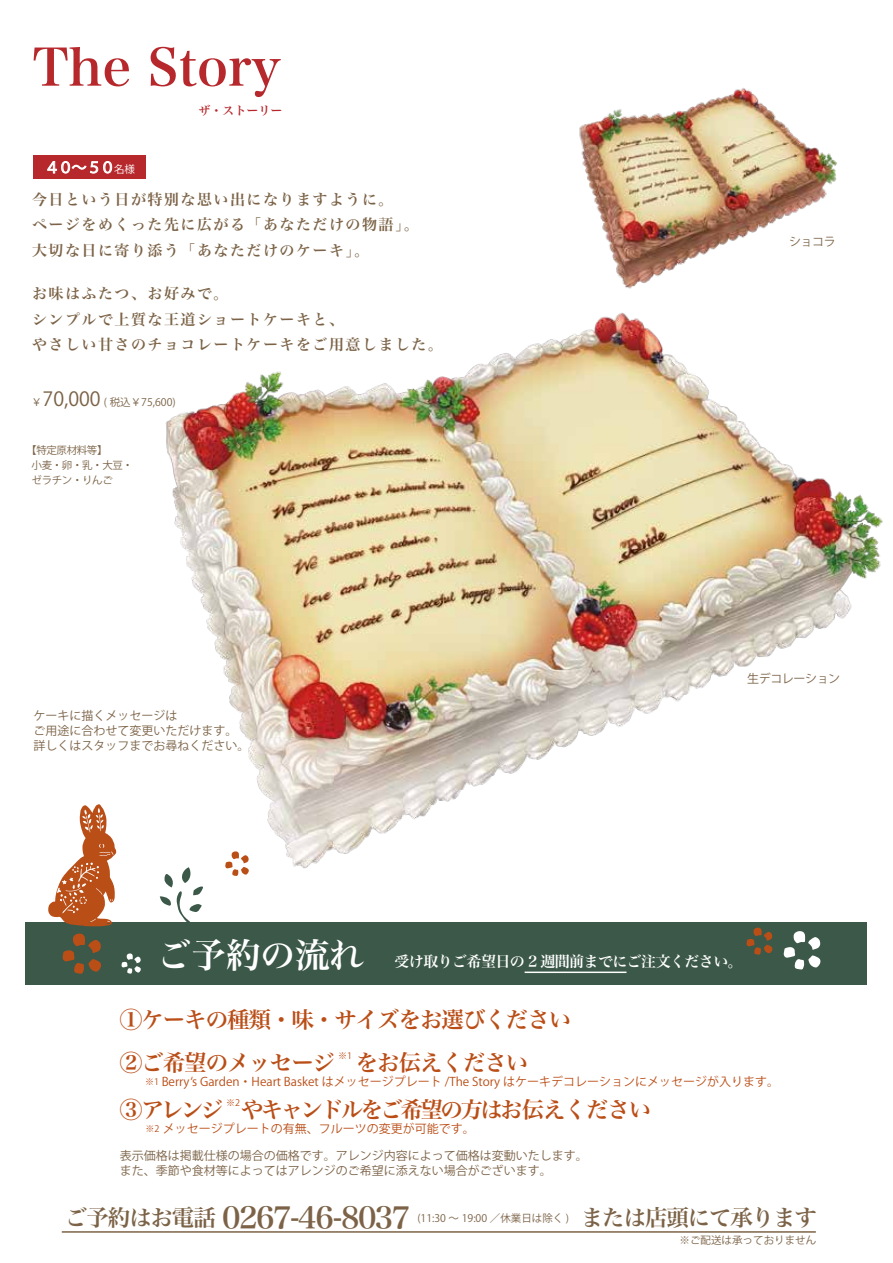
<style>
.page{position:relative;width:893px;height:1263px;background:#fff}
.page>*{position:absolute;margin:0;border:0;box-sizing:border-box;transform-origin:0 0}
.t1{font:51px "Hira Min Pro N W6";color:#b7282c}
.t2{font:34.5px "Hira Min Pro N W6";color:#fff}
.t3{font:30px "Hira Min Pro N W6";letter-spacing:-.05em;color:#7c6347}
.t4{font:22.5px "Hira Min Pro N W6";letter-spacing:-.045em;color:#ba4e17}
.t5{font:22.5px "Hira Min Pro N W6";letter-spacing:-.115em;color:#ba4e17}
.t6{font:19.5px "Koz Go Pr 6 N";color:#7c6347}
.t7{font:15px/25.5px "Hira Min Pro N W6";letter-spacing:.1em;color:#7c6347}
.t8{font:15px "Hira Min Pro N W6";letter-spacing:-.04em;color:#fff}
.t9{font:15px "Koz Go Pr 6 N";color:#fff}
.t10{font:12px/15px "Koz Go Pr 6 N";color:#7c6347}
.t11{font:12px "Koz Go Pr 6 N";color:#ba4e17}
.t12{font:12px "Koz Go Pr 6 N";letter-spacing:-.035em;color:#7c6347}
.t13{font:12px "Hira Min Pro N W6";color:#b7282c}
.t14{font:10.5px/22.4px "Koz Go Pr 6 N";color:#7c6347;text-align:right}
.t15{font:10.5px/15px "Koz Go Pr 6 N";letter-spacing:-.035em;color:#7c6347}
.t16{font:9px "Koz Go Pr 6 N";color:#ba4e17}
.s1{font-size:10.5px}
.s2{font-size:9px}
.s3{font-size:22.5px}
.s4{font-family:"Hira Min Pro N W6";font-size:22.5px}
</style>
<div class="page">
<img style="left:159px;top:312px;width:724px;height:585px">
<div style="left:34px;top:155px;width:112px;height:23px;background:#b7282c"></div>
<svg style="left:47px;top:161px;width:65px;height:13px"></svg>
<img style="left:579px;top:87px;width:258px;height:202px">
<div style="left:26px;top:922px;width:841px;height:62px;background:#3b5848"></div>
<svg style="left:63px;top:933px;width:38px;height:41px"></svg>
<svg style="left:121px;top:953px;width:20px;height:21px"></svg>
<svg style="left:746px;top:927px;width:26px;height:28px"></svg>
<svg style="left:784px;top:931px;width:36px;height:39px"></svg>
<hr style="left:525px;top:971px;width:101px;height:2px;background:#fff">
<svg style="left:160px;top:867px;width:43px;height:55px"></svg>
<svg style="left:225px;top:851px;width:24px;height:25px"></svg>
<svg style="left:48px;top:804px;width:68px;height:122px"></svg>
<hr style="left:62px;top:1231px;width:754px;height:2px;background:#7c6347">
<h1 class="t1" style="left:33px;top:23px;width:250px">The Story</h1>
<p class="t13" style="left:198px;top:100px;width:85px">ザ・ストーリー</p>
<p class="t9" style="left:45px;top:159px;width:92px">４０～５０<span class="s1">名様</span></p>
<p class="t7" style="left:32px;top:185px;width:389px">今日という日が特別な思い出になりますように。<br>ページをめくった先に広がる「あなただけの物語」。大切な日に寄り添う「あなただけのケーキ」。</p>
<p class="t7" style="left:32px;top:280px;width:413px">お味はふたつ、お好みで。<br>シンプルで上質な王道ショートケーキと、<br>やさしい甘さのチョコレートケーキをご用意しました。</p>
<h3 class="t6" style="left:43px;top:388px;width:60px">70,000</h3>
<p class="t14" style="left:32px;top:391px;width:12px">￥</p>
<p class="t14" style="left:93px;top:391px;width:94px">　( 税込￥75,600)　</p>
<p class="t15" style="left:32px;top:443px;width:103px;text-indent:-5px">【特定原材料等】<br>小麦・卵・乳・大豆・ゼラチン・りんご</p>
<p class="t10" style="left:789px;top:234px;width:48px">ショコラ</p>
<p class="t10" style="left:34px;top:708px;width:217px">ケーキに描くメッセージは<br>ご用途に合わせて変更いただけます。詳しくはスタッフまでお尋ねください。</p>
<p class="t12" style="left:747px;top:672px;width:94px">生デコレーション</p>
<h2 class="t2" style="left:157px;top:925px;width:209px">ご予約の流れ</h2>
<p class="t8" style="left:394px;top:948px;width:350px">受け取りご希望日の 2 週間前までにご注文ください。</p>
<h3 class="t4" style="left:120px;top:999px;width:453px">①ケーキの種類・味・サイズをお選びください</h3>
<h3 class="t4" style="left:120px;top:1043px;width:410px">②ご希望のメッセージ　をお伝えください</h3>
<p class="t11" style="left:145px;top:1074px;width:635px"><span class="s2">※1</span> Berry s Garden・Heart Basket はメッセージプレート /The Story はケーキデコレーションにメッセージが入ります。</p>
<p class="t16" style="left:338px;top:1050px;width:15px">※1</p>
<p class="t11" style="left:190px;top:1074px;width:4px">ʻ</p>
<h3 class="t5" style="left:120px;top:1089px;width:533px">③アレンジ　やキャンドルをご希望の方はお伝えください</h3>
<p class="t16" style="left:226px;top:1098px;width:15px">※2</p>
<p class="t11" style="left:163px;top:1121px;width:314px">メッセージプレートの有無、フルーツの変更が可能です。</p>
<p class="t16" style="left:146px;top:1124px;width:15px">※2</p>
<p class="t10" style="left:120px;top:1148px;width:470px">表示価格は掲載仕様の場合の価格です。アレンジ内容によって価格は変動いたします。また、季節や食材等によってはアレンジのご希望に添えない場合がございます。</p>
<h3 class="t3" style="left:65px;top:1191px;width:347px"><span class="s3">ご予約はお電話</span> 0267-46-8037</h3>
<p class="t14" style="left:417px;top:1207px;width:401px">(11:30 ～ 19:00 ／休業日は除く ) <span class="s4">または店頭にて承ります</span>※ご配送は承っておりません</p>
</div>
